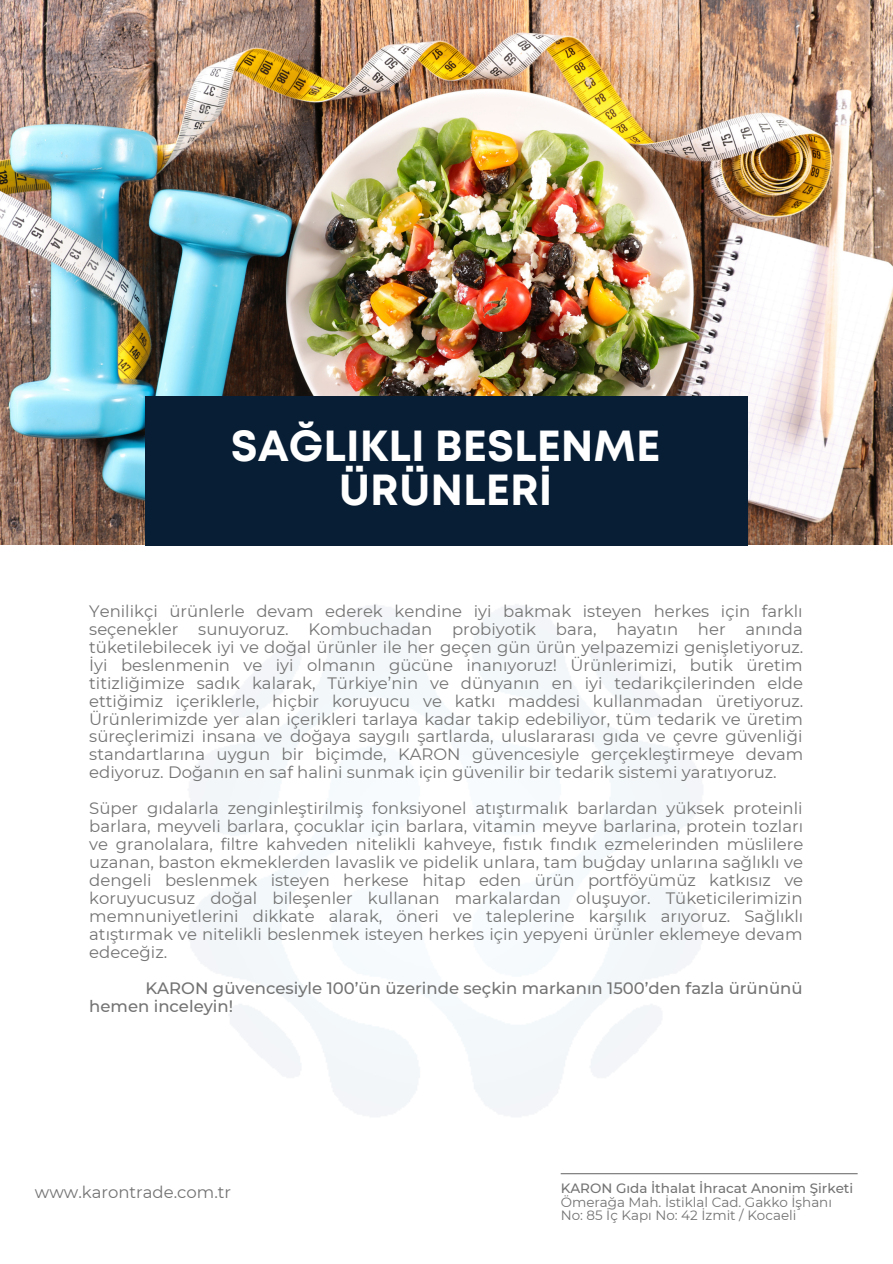
<style>
.page{position:relative;width:893px;height:1264px;background:#fff}
.page>*{position:absolute;margin:0;border:0;box-sizing:border-box;transform-origin:0 0}
.t1{font:700 43.5px/43.8px "Mont";color:#fff;text-align:center}
.t2{font:16.5px/18px "Montserrat";color:#737373}
.t3{font:500 16.5px/18px "Montserrat";color:#737373}
.t4{font:13.5px/13.5px "Montserrat";color:#737373}
.t5{font:500 13.5px "Montserrat";color:#737373}
</style>
<div class="page">
<img style="left:0;top:0;width:892px;height:544px">
<div style="left:145px;top:396px;width:602px;height:149px;background:#081e35"></div>
<hr style="left:560px;top:1173px;width:297px;height:1px;background:#737373">
<h1 class="t1" style="left:231px;top:427px;width:431px">SAĞLIKLI BESLENME<br>ÜRÜNLERİ</h1>
<p class="t2" style="left:89px;top:601px;width:715px">Yeni li kçi ürünlerle devam ederek kendi ne iyi bakmak isteyen herkes içi n farklı seçenekler sunuyoruz. Kombuchadan probiyoti k bara, hayatın her anında tüketi lebi lecek iyi ve doğal ürünler i le her geçen gün ürün yelpazemizi genişletiyoruz.<br>İyi beslenmeni n ve iyi olmanın gücüne i nanıyoruz! Ürünleri mizi, buti k üreti m titizliği mize sadık kalarak, Türkiye’ni n ve dünyanın en iyi tedari kçi leri nden elde ettiği miz içeri klerle, hiçbi r koruyucu ve katkı maddesi kullanmadan üretiyoruz.<br>Ürünleri mizde yer alan içeri kleri tarlaya kadar taki p edebi liyor, tüm tedari k ve üreti m süreçleri mizi i nsana ve doğaya saygılı şartlarda, uluslararası gıda ve çevre güvenliği standartlarına uygun bi r biçi mde, KARON güvencesiyle gerçekleşti rmeye devam ediyoruz. Doğanın en saf hali ni sunmak içi n güveni li r bi r tedari k sistemi yaratıyoruz.</p>
<p class="t2" style="left:89px;top:799px;width:715px">Süper gıdalarla zengi nleşti ri lmiş fonksiyonel atıştırmalık barlardan yüksek protei nli barlara, meyveli barlara, çocuklar içi n barlara, vitami n meyve barlari na, protei n tozları ve granolalara, fi ltre kahveden niteli kli kahveye, fıstık fındık ezmeleri nden müsli lere uzanan, baston ekmeklerden lavasli k ve pideli k unlara, tam buğday unlarına sağlıklı ve dengeli beslenmek isteyen herkese hitap eden ürün portföyümüz katkısız ve koruyucusuz doğal bi leşenler kullanan markalardan oluşuyor. Tüketici leri mizi n memnuniyetleri ni di kkate alarak, öneri ve talepleri ne karşılık arıyoruz. Sağlıklı atıştırmak ve niteli kli beslenmek isteyen herkes içi n yepyeni ürünler eklemeye devam edeceği z.</p>
<p class="t3" style="left:89px;top:979px;width:714px;text-indent:56px">KARON güvencesiyle 100’ün üzeri nde seçki n markanın 1500’den fazla ürününü hemen i nceleyi n!</p>
<p class="t2" style="left:35px;top:1182px;width:198px">www.karontrade.com.tr</p>
<p class="t5" style="left:560px;top:1180px;width:292px">KARON Gıda İthalat İhracat Anoni m Şi rketi</p>
<p class="t4" style="left:560px;top:1195px;width:273px">Ömerağa Mah. İsti klal Cad. Gakko İşhanı<br>No: 85 İç Kapı No: 42 İzmit / Kocaeli</p>
</div>
